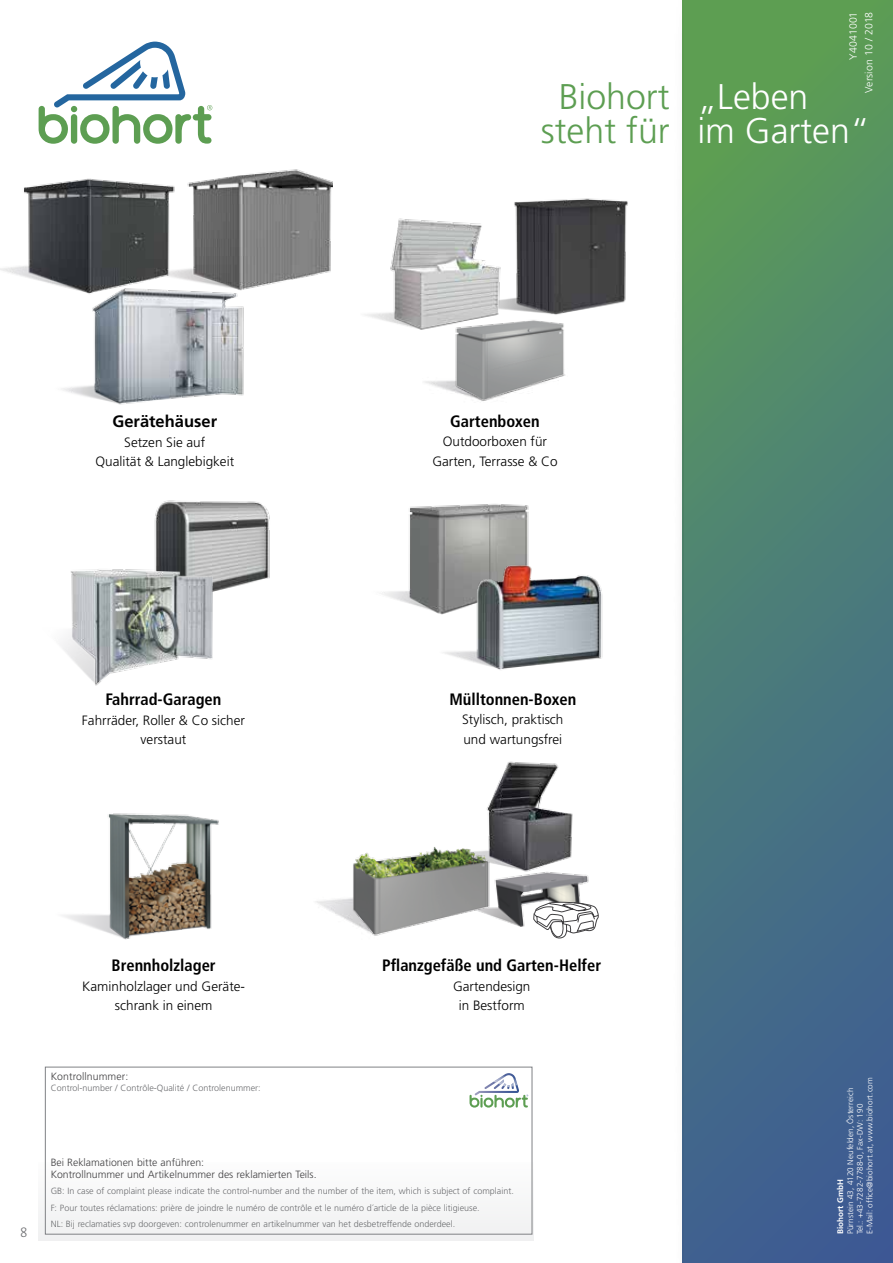
<style>
.page{position:relative;width:893px;height:1263px;background:#fff}
.page>*{position:absolute;margin:0;border:0;box-sizing:border-box;transform-origin:0 0}
.t1{font:300 35.7px/34.5px "Frutiger LT Pro";color:#fff}
.t2{font:300 35.7px/34.5px "Frutiger LT Pro";color:#5d9e52;text-align:center}
.t3{font:700 condensed 16.5px "Frutiger LT Pro";color:#000}
.t4{font:700 16.5px "Frutiger LT Pro";color:#000}
.t5{font:300 13.5px/19.5px "Frutiger LT Pro";color:#000;text-align:center}
.t6{font:300 13.5px "The Sans";color:#6d6e71}
.t7{font:300 10.5px/12px "Frutiger LT Std";color:#414042}
.t8{font:300 10.5px "Frutiger LT Std";letter-spacing:.01em;color:#fff}
.t9{font:300 9px/16.5px "Frutiger LT Std";color:#6d6e71}
.t10{font:300 8.1px/9.8px "Frutiger LT Std";letter-spacing:.01em;color:#fff}
.t11{font:700 8.1px "Frutiger LT Std";letter-spacing:.01em;color:#fff}
</style>
<div class="page">
<div style="left:682px;top:0;width:211px;height:1263px;background:linear-gradient(to bottom,#5da054,#3b5a98)"></div>
<div style="left:38px;top:1162px;width:495px;height:79px;background:#f6f7f7"></div>
<div style="left:45px;top:1067px;width:487px;height:167px;border:1px solid #808285"></div>
<img style="left:681px;top:0;width:3px;height:1263px">
<img style="left:382px;top:504px;width:147px;height:108px">
<img style="left:434px;top:554px;width:169px;height:116px">
<img style="left:63px;top:813px;width:156px;height:127px">
<svg style="left:39px;top:42px;width:173px;height:102px"></svg>
<img style="left:154px;top:500px;width:116px;height:89px">
<img style="left:60px;top:561px;width:166px;height:125px">
<img style="left:193px;top:169px;width:139px;height:120px">
<img style="left:0;top:178px;width:193px;height:101px">
<img style="left:505px;top:198px;width:123px;height:112px">
<img style="left:365px;top:218px;width:140px;height:109px">
<img style="left:487px;top:761px;width:86px;height:96px">
<img style="left:508px;top:857px;width:81px;height:70px">
<svg style="left:533px;top:901px;width:66px;height:38px"></svg>
<img style="left:316px;top:899px;width:24px;height:17px">
<img style="left:340px;top:821px;width:168px;height:115px">
<img style="left:410px;top:309px;width:170px;height:92px">
<svg style="left:470px;top:1073px;width:58px;height:34px"></svg>
<img style="left:33px;top:276px;width:214px;height:129px">
<h1 class="t2" style="left:541px;top:79px;width:130px">Biohort steht für</h1>
<p class="t8" style="left:863px;top:93px;width:83px;rotate:-90deg">Version 10 / 2018</p>
<p class="t8" style="left:847px;top:60px;width:50px;rotate:-90deg">Y4041001</p>
<h1 class="t1" style="left:697px;top:79px;width:174px">„Leben<br>im Garten“</h1>
<h2 class="t4" style="left:113px;top:412px;width:106px">Gerätehäuser</h2>
<h3 class="t5" style="left:95px;top:432px;width:140px">Setzen Sie auf<br>Qualität &amp; Langlebigkeit</h3>
<h2 class="t3" style="left:450px;top:411px;width:91px">Gartenboxen</h2>
<h3 class="t5" style="left:432px;top:432px;width:127px">Outdoorboxen für<br>Garten, Terrasse &amp; Co</h3>
<h2 class="t3" style="left:106px;top:690px;width:117px">Fahrrad-Garagen</h2>
<h3 class="t5" style="left:82px;top:710px;width:165px">Fahrräder, Roller &amp; Co sicher verstaut</h3>
<h2 class="t3" style="left:449px;top:689px;width:128px">Mülltonnen-Boxen</h2>
<h3 class="t5" style="left:462px;top:710px;width:103px;text-align:left">Stylisch, praktisch und wartungsfrei</h3>
<h2 class="t3" style="left:112px;top:955px;width:106px">Brennholzlager</h2>
<h3 class="t5" style="left:82px;top:976px;width:164px">Kaminholzlager und Geräte&shy;schrank in einem</h3>
<p class="t7" style="left:51px;top:1070px;width:79px">Kontrollnummer:</p>
<p class="t9" style="left:51px;top:1079px;width:212px">Control-number / Contrôle-Qualité / Controlenummer:</p>
<h2 class="t3" style="left:382px;top:955px;width:220px">Pflanzgefäße und Garten-Helfer</h2>
<h3 class="t5" style="left:453px;top:976px;width:79px">Gartendesign in Bestform</h3>
<h3 class="t6" style="left:20px;top:1221px;width:9px">8</h3>
<p class="t7" style="left:51px;top:1156px;width:267px">Bei Reklamationen bitte anführen:<br>Kontrollnummer und Artikelnummer des reklamierten Teils.</p>
<p class="t9" style="left:51px;top:1183px;width:465px">GB: In case of complaint please indicate the control-number and the number of the item, which is subject of complaint.<br>F: Pour toutes réclamations: prière de joindre le numéro de contrôle et le numéro d´article de la pièce litigieuse.<br>NL: Bij reclamaties svp doorgeven: controlenummer en artikelnummer van het desbetreffende onderdeel.</p>
<p class="t10" style="left:845px;top:1234px;width:158px;rotate:-90deg">Pürnstein 43, 4120 Neufelden, Österreich<br>Tel.: +43-7282-7788-0, Fax-DW: 190<br>E-Mail: office@biohort.at, www.biohort.com</p>
<p class="t11" style="left:836px;top:1234px;width:57px;rotate:-90deg">Biohort GmbH</p>
</div>
